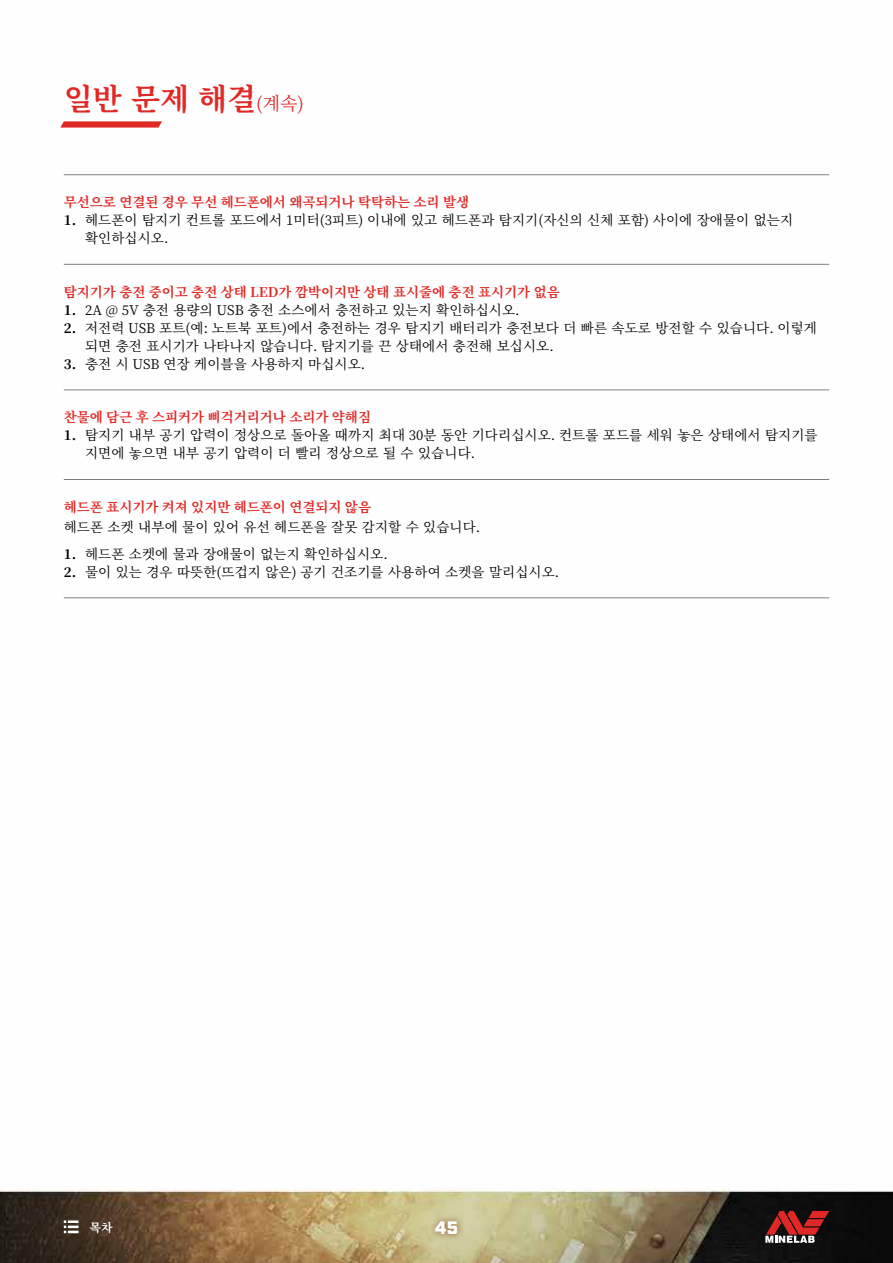
<style>
.page{position:relative;width:893px;height:1263px;background:#fff}
.page>*{position:absolute;margin:0;border:0;box-sizing:border-box;transform-origin:0 0}
.t1{font:700 30px "Noto Serif KR";color:#e02926}
.t2{font:900 18px "Industry";color:#fff}
.t3{font:13.5px/18px "Noto Serif KR";letter-spacing:.01em;color:#000}
.t4{font:700 13.5px "Noto Serif KR";color:#e02926}
.t5{font:700 12px "Noto Serif KR";color:#fff}
.s1{font-weight:400;font-size:18px}
.s2{font-weight:700}
</style>
<div class="page">
<img style="left:0;top:174px;width:893px;height:1089px">
<svg style="left:64px;top:1220px;width:15px;height:13px"></svg>
<svg style="left:60px;top:121px;width:102px;height:7px"></svg>
<svg style="left:396px;top:1182px;width:101px;height:81px;background:#d1cb9f"></svg>
<svg style="left:428px;top:1214px;width:37px;height:27px"></svg>
<svg style="left:765px;top:1211px;width:64px;height:32px;background:#7d3332"></svg>
<hr style="left:64px;top:264px;width:765px;height:1px;background:#808080">
<hr style="left:64px;top:389px;width:765px;height:1px;background:#808080">
<hr style="left:64px;top:479px;width:765px;height:1px;background:#808080">
<hr style="left:64px;top:597px;width:765px;height:1px;background:#808080">
<hr style="left:64px;top:174px;width:765px;height:1px;background:#808080">
<h1 class="t1" style="left:64px;top:82px;width:242px">일반 문제 해결<span class="s1">(계속)</span></h1>
<p class="t4" style="left:64px;top:194px;width:407px">무선으로 연결된 경우 무선 헤드폰에서 왜곡되거나 탁탁하는 소리 발생</p>
<p class="t3" style="left:85px;top:211px;width:710px;text-indent:-21px"><span class="s2">1.</span> 헤드폰이 탐지기 컨트롤 포드에서 1미터(3피트) 이내에 있고 헤드폰과 탐지기(자신의 신체 포함) 사이에 장애물이 없는지 확인하십시오.</p>
<p class="t4" style="left:64px;top:284px;width:497px">탐지기가 충전 중이고 충전 상태 LED가 깜박이지만 상태 표시줄에 충전 표시기가 없음</p>
<p class="t3" style="left:64px;top:301px;width:454px"><span class="s2">1.</span> 2A @ 5V 충전 용량의 USB 충전 소스에서 충전하고 있는지 확인하십시오.</p>
<p class="t3" style="left:85px;top:319px;width:733px;text-indent:-21px"><span class="s2">2.</span> 저전력 USB 포트(예: 노트북 포트)에서 충전하는 경우 탐지기 배터리가 충전보다 더 빠른 속도로 방전할 수 있습니다. 이렇게 되면 충전 표시기가 나타나지 않습니다. 탐지기를 끈 상태에서 충전해 보십시오.</p>
<p class="t3" style="left:64px;top:355px;width:300px"><span class="s2">3.</span> 충전 시 USB 연장 케이블을 사용하지 마십시오.</p>
<p class="t4" style="left:64px;top:410px;width:309px">찬물에 담근 후 스피커가 삐걱거리거나 소리가 약해짐</p>
<p class="t3" style="left:85px;top:426px;width:734px;text-indent:-21px"><span class="s2">1.</span> 탐지기 내부 공기 압력이 정상으로 돌아올 때까지 최대 30분 동안 기다리십시오. 컨트롤 포드를 세워 놓은 상태에서 탐지기를 지면에 놓으면 내부 공기 압력이 더 빨리 정상으로 될 수 있습니다.</p>
<p class="t4" style="left:64px;top:499px;width:309px">헤드폰 표시기가 켜져 있지만 헤드폰이 연결되지 않음</p>
<p class="t3" style="left:64px;top:518px;width:415px">헤드폰 소켓 내부에 물이 있어 유선 헤드폰을 잘못 감지할 수 있습니다.</p>
<p class="t3" style="left:64px;top:545px;width:323px"><span class="s2">1.</span> 헤드폰 소켓에 물과 장애물이 없는지 확인하십시오.</p>
<p class="t3" style="left:64px;top:563px;width:494px"><span class="s2">2.</span> 물이 있는 경우 따뜻한(뜨겁지 않은) 공기 건조기를 사용하여 소켓을 말리십시오.</p>
<p class="t5" style="left:90px;top:1220px;width:25px">목차</p>
<h2 class="t2" style="left:435px;top:1217px;width:25px">45</h2>
</div>
